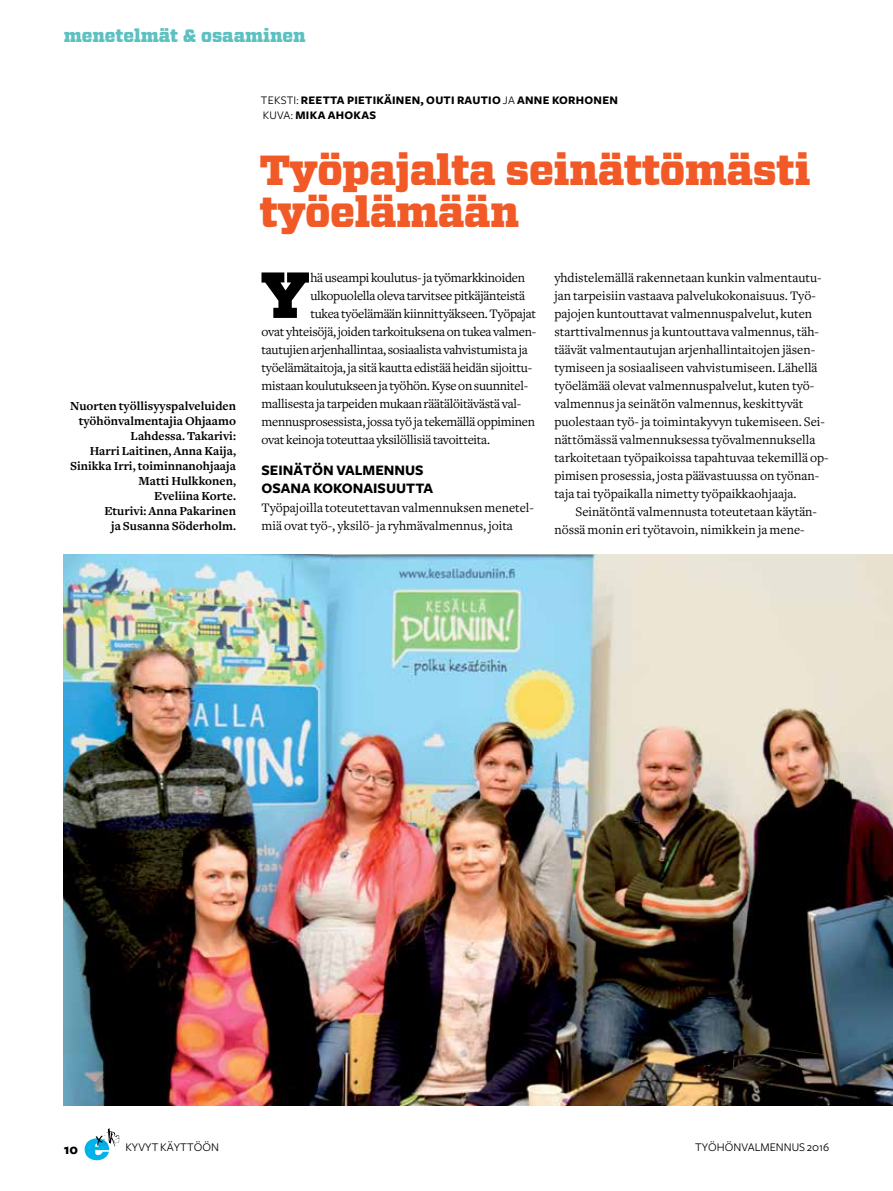
<style>
.page{position:relative;width:893px;height:1191px;background:#fff}
.page>*{position:absolute;margin:0;border:0;box-sizing:border-box;transform-origin:0 0}
.t1{font:900 64.95px "Vitesse";color:#000}
.t2{font:900 42px/42px "Vitesse";letter-spacing:-.01em;color:#f15a26}
.t3{font:900 18px "Vitesse";color:#5dc0c1}
.t4{font:700 15px/18px "Freight Sans";color:#000}
.t5{font:13.5px/18px "Freight Text";color:#000}
.t6{font:13.5px "Freight Text";letter-spacing:-.02em;color:#000}
.t7{font:700 12.75px/15px "Freight Text";color:#000;text-align:right}
.t8{font:12.15px "Freight Sans";color:#000}
.t9{font:700 12px/15px "Freight Sans";letter-spacing:.02em;color:#000}
.s1{font-weight:400}
</style>
<div class="page">
<svg style="left:85px;top:1128px;width:34px;height:32px"></svg>
<img style="left:64px;top:555px;width:829px;height:551px">
<h3 class="t3" style="left:64px;top:24px;width:243px">menetelmät &amp; osaaminen</h3>
<p class="t9" style="left:261px;top:93px;width:358px"><span class="s1">TEKSTI:</span> REETTA PIETIKÄINEN, OUTI RAUTIO <span class="s1">JA</span> ANNE KORHONEN<br><span class="s1">KUVA:</span> MIKA AHOKAS</p>
<p class="t7" style="left:70px;top:398px;width:167px">Nuorten työllisyyspalveluiden työhönvalmentajia Ohjaamo<br>Lahdessa. Takarivi:<br>Harri Laitinen, Anna Kaija,<br>Sinikka Irri, toiminnanohjaaja<br>Matti Hulkkonen,<br>Eveliina Korte.<br>Eturivi: Anna Pakarinen<br>ja Susanna Söderholm.</p>
<h2 class="t2" style="left:259px;top:150px;width:552px">Työpajalta seinättömästi työelämään</h2>
<h1 class="t1" style="left:261px;top:251px;width:50px">Y</h1>
<p class="t6" style="left:310px;top:270px;width:216px">hä useampi koulutus- ja työmarkkinoiden</p>
<p class="t6" style="left:310px;top:288px;width:216px">ulkopuolella oleva tarvitsee pitkäjänteistä</p>
<p class="t6" style="left:310px;top:306px;width:227px">tukea työelämään kiinnittyäkseen. Työpajat</p>
<p class="t6" style="left:262px;top:324px;width:276px">ovat yhteisöjä, joiden tarkoituksena on tukea valmen-</p>
<p class="t6" style="left:262px;top:342px;width:268px">tautujien arjenhallintaa, sosiaalista vahvistumista ja</p>
<p class="t6" style="left:262px;top:360px;width:272px">työelämätaitoja, ja sitä kautta edistää heidän sijoittu-</p>
<p class="t6" style="left:262px;top:378px;width:268px">mistaan koulutukseen ja työhön. Kyse on suunnitel-</p>
<p class="t6" style="left:262px;top:396px;width:261px">mallisesta ja tarpeiden mukaan räätälöitävästä val-</p>
<p class="t6" style="left:262px;top:414px;width:275px">mennusprosessista, jossa työ ja tekemällä oppiminen</p>
<p class="t6" style="left:262px;top:432px;width:230px">ovat keinoja toteuttaa yksilöllisiä tavoitteita.</p>
<p class="t4" style="left:261px;top:461px;width:173px">SEINÄTÖN VALMENNUS<br>OSANA KOKONAISUUTTA</p>
<p class="t5" style="left:261px;top:498px;width:274px">Työpajoilla toteutettavan valmennuksen menetel&shy;miä ovat työ-, yksilö- ja ryhmävalmennus, joita</p>
<p class="t5" style="left:554px;top:269px;width:276px">yhdistelemällä rakennetaan kunkin valmentautu&shy;jan tarpeisiin vastaava palvelukokonaisuus. Työ&shy;pajojen kuntouttavat valmennuspalvelut, kuten starttivalmennus ja kuntouttava valmennus, täh&shy;täävät valmentautujan arjenhallintaitojen jäsen&shy;tymiseen ja sosiaaliseen vahvistumiseen. Lähellä työelämää olevat valmennuspalvelut, kuten työ&shy;valmennus ja seinätön valmennus, keskittyvät puolestaan työ- ja toimintakyvyn tukemiseen. Sei&shy;nättömässä valmennuksessa työvalmennuksella tarkoitetaan työpaikoissa tapahtuvaa tekemillä op&shy;pimisen prosessia, josta päävastuussa on työnan&shy;taja tai työpaikalla nimetty työpaikkaohjaaja.</p>
<p class="t5" style="left:554px;top:503px;width:264px;text-indent:21px">Seinätöntä valmennusta toteutetaan käytän&shy;nössä monin eri työtavoin, nimikkein ja mene-</p>
<p class="t4" style="left:64px;top:1140px;width:16px">10</p>
<p class="t8" style="left:125px;top:1140px;width:95px">KYVYT KÄYTTÖÖN</p>
<p class="t8" style="left:695px;top:1140px;width:136px">TYÖHÖNVALMENNUS 2016</p>
</div>
